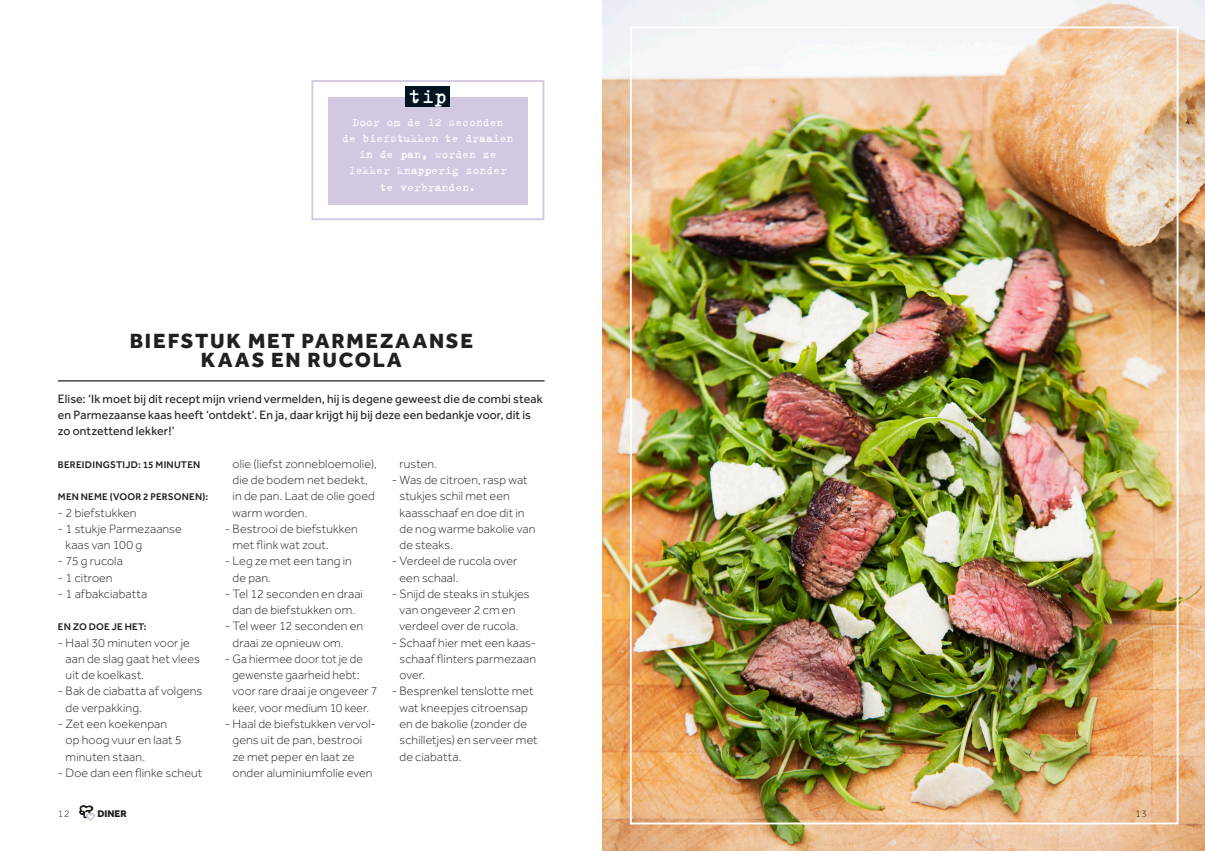
<style>
.page{position:relative;width:1205px;height:851px;background:#fff}
.page>*{position:absolute;margin:0;border:0;box-sizing:border-box;transform-origin:0 0}
.t1{font:22.5px "Trixie";color:#fff}
._003_kop_recept{font:800 21.25px/18.8px "Effra";letter-spacing:.085em;color:#231f20;text-align:center}
._002_platte_tekst_li{font:300 12.5px/16.2px "Effra";letter-spacing:.01em;color:#231f20}
._001_platte_tekt_reg{font:12.5px/16.2px "Effra";letter-spacing:.01em;color:#231f20}
._005_kadertektjes_wi{font:12.5px/16.2px "Trixie";color:#fff;text-align:center}
._002_platte_tekst_li-2{font:500 10px "Effra";letter-spacing:.02em;color:#231f20}
.t2{font:800 10px "Effra";color:#231f20}
.t3{font:300 10px "Effra";color:#231f20}
</style>
<div class="page">
<img style="left:602px;top:0;width:603px;height:850px">
<hr style="left:58px;top:380px;width:486px;height:1px;background:#231f20">
<div style="left:328px;top:97px;width:200px;height:108px;background:#d3c8e2"></div>
<div style="left:311px;top:80px;width:233px;height:140px;border:2px solid #d3c8e2"></div>
<div style="left:406px;top:86px;width:44px;height:21px;background:#001522"></div>
<svg style="left:80px;top:805px;width:15px;height:16px"></svg>
<p class="t1" style="left:409px;top:82px;width:39px">tip</p>
<p class="_005_kadertektjes_wi" style="left:342px;top:113px;width:173px">Door om de 12 seconden<br>de biefstukken te draaien in de pan, worden ze lekker knapperig zonder te verbranden.</p>
<p class="_003_kop_recept" style="left:130px;top:331px;width:345px">BIEFSTUK MET PARMEZAANSE<br>KAAS EN RUCOLA</p>
<p class="_001_platte_tekt_reg" style="left:58px;top:390px;width:486px">Elise: ‘Ik moet bij dit recept mijn vriend vermelden, hij is degene geweest die de combi steak en Parmezaanse kaas heeft ‘ontdekt’. En ja, daar krijgt hij bij deze een bedankje voor, dit is zo ontzettend lekker!’</p>
<p class="_002_platte_tekst_li" style="left:233px;top:455px;width:146px">olie (liefst zonnebloemolie), die de bodem net bedekt, in de pan. Laat de olie goed warm worden.</p>
<p class="_002_platte_tekst_li" style="left:233px;top:520px;width:127px;text-indent:-8px">- Bestrooi de biefstukken met flink wat zout.</p>
<p class="_002_platte_tekst_li" style="left:233px;top:553px;width:121px;text-indent:-8px">- Leg ze met een tang in de pan.</p>
<p class="_002_platte_tekst_li" style="left:225px;top:585px;width:140px;text-align:center">- Tel 12 seconden en draai dan de biefstukken om.</p>
<p class="_002_platte_tekst_li" style="left:233px;top:618px;width:132px;text-indent:-8px">- Tel weer 12 seconden en draai ze opnieuw om.</p>
<p class="_002_platte_tekst_li" style="left:232px;top:650px;width:147px;text-indent:-7px">- Ga hiermee door tot je de gewenste gaarheid hebt: voor rare draai je ongeveer 7 keer, voor medium 10 keer.</p>
<p class="_002_platte_tekst_li" style="left:233px;top:715px;width:145px;text-indent:-8px">- Haal de biefstukken vervol&shy;gens uit de pan, bestrooi ze met peper en laat ze onder aluminiumfolie even</p>
<p class="t3" style="left:58px;top:808px;width:13px">12</p>
<p class="t2" style="left:97px;top:807px;width:31px">DINER</p>
<p class="t3" style="left:1135px;top:808px;width:13px">13</p>
<p class="_002_platte_tekst_li" style="left:399px;top:455px;width:39px">rusten.</p>
<p class="_002_platte_tekst_li" style="left:399px;top:471px;width:137px;text-indent:-8px">- Was de citroen, rasp wat stukjes schil met een kaasschaaf en doe dit in de nog warme bakolie van de steaks.</p>
<p class="_002_platte_tekst_li" style="left:399px;top:553px;width:119px;text-indent:-8px">- Verdeel de rucola over een schaal.</p>
<p class="_002_platte_tekst_li" style="left:392px;top:585px;width:139px;text-align:center">- Snijd de steaks in stukjes van ongeveer 2 cm en verdeel over de rucola.</p>
<p class="_002_platte_tekst_li" style="left:399px;top:634px;width:138px;text-align:justify;text-indent:-8px">- Schaaf hier met een kaas&shy;schaaf flinters parmezaan over.</p>
<p class="_002_platte_tekst_li" style="left:399px;top:683px;width:140px;text-indent:-8px">- Besprenkel tenslotte met wat kneepjes citroensap en de bakolie (zonder de schilletjes) en serveer met de ciabatta.</p>
<p class="_002_platte_tekst_li-2" style="left:58px;top:458px;width:144px">BEREIDINGSTIJD: 15 MINUTEN</p>
<p class="_002_platte_tekst_li-2" style="left:58px;top:491px;width:152px">MEN NEME (VOOR 2 PERSONEN):</p>
<p class="_002_platte_tekst_li" style="left:58px;top:504px;width:80px">- 2 biefstukken</p>
<p class="_002_platte_tekst_li" style="left:66px;top:520px;width:118px;text-indent:-8px">- 1 stukje Parmezaanse kaas van 100 g</p>
<p class="_002_platte_tekst_li" style="left:58px;top:553px;width:66px">- 75 g rucola</p>
<p class="_002_platte_tekst_li" style="left:58px;top:569px;width:56px">- 1 citroen</p>
<p class="_002_platte_tekst_li" style="left:58px;top:585px;width:91px">- 1 afbakciabatta</p>
<p class="_002_platte_tekst_li-2" style="left:58px;top:621px;width:90px">EN ZO DOE JE HET:</p>
<p class="_002_platte_tekst_li" style="left:66px;top:634px;width:136px;text-indent:-8px">- Haal 30 minuten voor je aan de slag gaat het vlees uit de koelkast.</p>
<p class="_002_platte_tekst_li" style="left:66px;top:683px;width:138px;text-indent:-8px">- Bak de ciabatta af volgens de verpakking.</p>
<p class="_002_platte_tekst_li" style="left:66px;top:715px;width:118px;text-indent:-8px">- Zet een koekenpan op hoog vuur en laat 5 minuten staan.</p>
<p class="_002_platte_tekst_li" style="left:58px;top:764px;width:146px">- Doe dan een flinke scheut</p>
</div>
